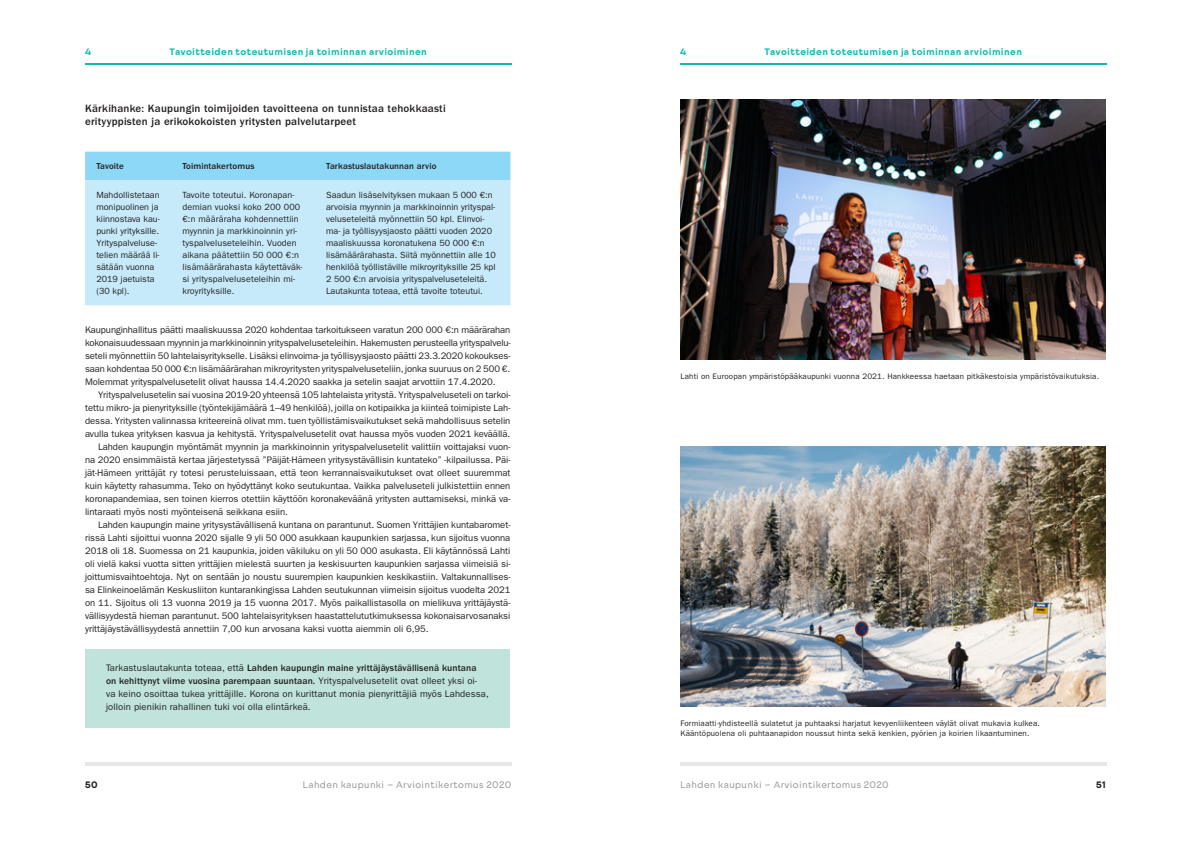
<style>
.page{position:relative;width:1191px;height:842px;background:#fff}
.page>*{position:absolute;margin:0;border:0;box-sizing:border-box;transform-origin:0 0}
.UUSI_X_X_X_otsikko{font:500 11px "ITC Franklin Gothic Std";letter-spacing:.02em;color:#231f20}
.UUSI_leipis_sis{font:9.5px/13px "ITC Franklin Gothic Std";letter-spacing:-.005em;color:#231f20;text-align:justify}
.UUSI_leipis{font:9.5px/13px "ITC Franklin Gothic Std";letter-spacing:-.01em;color:#231f20;text-align:justify}
.UUSI_leipis__laatikk{font:9.5px/13px "ITC Franklin Gothic Std";letter-spacing:.01em;color:#231f20}
.t1{font:700 9.5px "Lahti Sans";letter-spacing:.04em;color:#10baaf}
.t2{font:9.5px "Lahti Sans";letter-spacing:.04em;color:#939598}
.t3{font:700 9.5px "Lahti Sans";color:#231f20}
.UUSI_KELT__laatikko{font:9px/12px "ITC Franklin Gothic Std";color:#231f20}
.UUSI_KELT__laatikko-2{font:500 9px "ITC Franklin Gothic Std";letter-spacing:.01em;color:#231f20}
.kuvateksti{font:8px/10px "ITC Franklin Gothic Std";letter-spacing:.02em;color:#231f20}
.s1{font-weight:500}
</style>
<div class="page">
<hr style="left:85px;top:762px;width:426px;height:3px;background:#e6e7e9">
<hr style="left:85px;top:63px;width:426px;height:2px;background:#10baaf">
<hr style="left:680px;top:63px;width:426px;height:2px;background:#10baaf">
<hr style="left:680px;top:762px;width:426px;height:3px;background:#e6e7e9">
<div style="left:85px;top:152px;width:425px;height:28px;background:#8dd7f7"></div>
<div style="left:85px;top:180px;width:425px;height:125px;background:#c6eafa"></div>
<div style="left:85px;top:649px;width:424px;height:78px;background:#c0e3dc"></div>
<img style="left:680px;top:99px;width:426px;height:260px">
<img style="left:680px;top:447px;width:426px;height:260px">
<p class="t1" style="left:169px;top:46px;width:259px">Tavoitteiden toteutumisen ja toiminnan arvioiminen</p>
<p class="t1" style="left:764px;top:46px;width:259px">Tavoitteiden toteutumisen ja toiminnan arvioiminen</p>
<p class="t1" style="left:85px;top:46px;width:8px">4</p>
<p class="t1" style="left:680px;top:46px;width:8px">4</p>
<p class="UUSI_X_X_X_otsikko" style="left:85px;top:102px;width:362px">Kärkihanke: Kaupungin toimijoiden tavoitteena on tunnistaa tehokkaasti</p>
<p class="UUSI_X_X_X_otsikko" style="left:85px;top:115px;width:272px">erityyppisten ja erikokokoisten yritysten palvelutarpeet</p>
<p class="UUSI_KELT__laatikko-2" style="left:96px;top:161px;width:29px">Tavoite</p>
<p class="UUSI_KELT__laatikko-2" style="left:182px;top:161px;width:73px">Toimintakertomus</p>
<p class="UUSI_KELT__laatikko-2" style="left:326px;top:161px;width:112px">Tarkastuslautakunnan arvio</p>
<p class="UUSI_KELT__laatikko" style="left:96px;top:189px;width:65px">Mahdollistetaan monipuolinen ja kiinnostava kau&shy;punki yrityksille.<br>Yrityspalveluse&shy;telien määrää li&shy;sätään vuonna<br>2019 jaetuista (30 kpl).</p>
<p class="UUSI_KELT__laatikko" style="left:182px;top:189px;width:122px">Tavoite toteutui. Koronapan&shy;demian vuoksi koko 200 000 €:n määräraha kohdennettiin myynnin ja markkinoinnin yri&shy;tyspalveluseteleihin. Vuoden aikana päätettiin 50 000 €:n lisämäärärahasta käytettäväk&shy;si yrityspalveluseteleihin mi&shy;kroyrityksille.</p>
<p class="UUSI_KELT__laatikko" style="left:326px;top:189px;width:171px">Saadun lisäselvityksen mukaan 5 000 €:n arvoisia myynnin ja markkinoinnin yrityspal&shy;veluseteleitä myönnettiin 50 kpl. Elinvoi&shy;ma- ja työllisyysjaosto päätti vuoden 2020 maaliskuussa koronatukena 50 000 €:n lisämäärärahasta. Siitä myönnettiin alle 10 henkilöä työllistäville mikroyrityksille 25 kpl 2 500 €:n arvoisia yrityspalveluseteleitä.<br>Lautakunta toteaa, että tavoite toteutui.</p>
<p class="UUSI_leipis" style="left:85px;top:324px;width:427px">Kaupunginhallitus päätti maaliskuussa 2020 kohdentaa tarkoitukseen varatun 200 000 €:n määrärahan kokonaisuudessaan myynnin ja markkinoinnin yrityspalveluseteleihin. Hakemusten perusteella yrityspalvelu&shy;seteli myönnettiin 50 lahtelaisyritykselle. Lisäksi elinvoima- ja työllisyysjaosto päätti 23.3.2020 kokoukses&shy;saan kohdentaa 50 000 €:n lisämäärärahan mikroyritysten yrityspalveluseteliin, jonka suuruus on 2 500 €.<br>Molemmat yrityspalvelusetelit olivat haussa 14.4.2020 saakka ja setelin saajat arvottiin 17.4.2020.</p>
<p class="UUSI_leipis_sis" style="left:85px;top:389px;width:427px;text-indent:13px">Yrityspalvelusetelin sai vuosina 2019-20 yhteensä 105 lahtelaista yritystä. Yrityspalveluseteli on tarkoi&shy;tettu mikro- ja pienyrityksille (työntekijämäärä 1–49 henkilöä), joilla on kotipaikka ja kiinteä toimipiste Lah&shy;dessa. Yritysten valinnassa kriteereinä olivat mm. tuen työllistämisvaikutukset sekä mahdollisuus setelin avulla tukea yrityksen kasvua ja kehitystä. Yrityspalvelusetelit ovat haussa myös vuoden 2021 keväällä.</p>
<p class="UUSI_leipis_sis" style="left:85px;top:441px;width:427px;text-indent:13px">Lahden kaupungin myöntämät myynnin ja markkinoinnin yrityspalvelusetelit valittiin voittajaksi vuon&shy;na 2020 ensimmäistä kertaa järjestetyssä ”Pä ijät-Hä meen yritysystävä llisin kuntateko” -kilpailussa. Päi&shy;jät-Hämeen yrittäjät ry totesi perusteluissaan, että teon kerrannaisvaikutukset ovat olleet suuremmat kuin käytetty rahasumma. Teko on hyödyttänyt koko seutukuntaa. Vaikka palveluseteli julkistettiin ennen koronapandemiaa, sen toinen kierros otettiin käyttöön koronakeväänä yritysten auttamiseksi, minkä va&shy;lintaraati myös nosti myönteisenä seikkana esiin.</p>
<p class="UUSI_leipis_sis" style="left:85px;top:519px;width:427px;text-indent:13px">Lahden kaupungin maine yritysystävällisenä kuntana on parantunut. Suomen Yrittäjien kuntabaromet&shy;rissä Lahti sijoittui vuonna 2020 sijalle 9 yli 50 000 asukkaan kaupunkien sarjassa, kun sijoitus vuonna 2018 oli 18. Suomessa on 21 kaupunkia, joiden väkiluku on yli 50 000 asukasta. Eli käytännössä Lahti oli vielä kaksi vuotta sitten yrittäjien mielestä suurten ja keskisuurten kaupunkien sarjassa viimeisiä si&shy;joittumisvaihtoehtoja. Nyt on sentään jo noustu suurempien kaupunkien keskikastiin. Valtakunnallises&shy;sa Elinkeinoelämän Keskusliiton kuntarankingissa Lahden seutukunnan viimeisin sijoitus vuodelta 2021 on 11. Sijoitus oli 13 vuonna 2019 ja 15 vuonna 2017. Myös paikallistasolla on mielikuva yrittäjäystä&shy;vällisyydestä hieman parantunut. 500 lahtelaisyrityksen haastattelututkimuksessa kokonaisarvosanaksi yrittäjäystävällisyydestä annettiin 7,00 kun arvosana kaksi vuotta aiemmin oli 6,95.</p>
<p class="UUSI_leipis__laatikk" style="left:106px;top:662px;width:384px">Tarkastuslautakunta toteaa, että <span class="s1">Lahden kaupungin maine yrittäjäystävällisenä kuntana on kehittynyt viime vuosina parempaan suuntaan.</span> Yrityspalvelusetelit ovat olleet yksi oi-<br>va keino osoittaa tukea yrittäjille. Korona on kurittanut monia pienyrittäjiä myös Lahdessa, jolloin pienikin rahallinen tuki voi olla elintärkeä.</p>
<p class="kuvateksti" style="left:680px;top:371px;width:420px">Lahti on Euroopan ympäristöpääkaupunki vuonna 2021. Hankkeessa haetaan pitkäkestoisia ympäristövaikutuksia.</p>
<p class="kuvateksti" style="left:680px;top:719px;width:361px">Formiaatti-yhdisteellä sulatetut ja puhtaaksi harjatut kevyenliikenteen väylät olivat mukavia kulkea.<br>Kääntöpuolena oli puhtaanapidon noussut hinta sekä kenkien, pyörien ja koirien likaantuminen.</p>
<p class="t3" style="left:85px;top:779px;width:14px">50</p>
<p class="t2" style="left:680px;top:779px;width:210px">Lahden kaupunki – Arviointikertomus 2020</p>
<p class="t2" style="left:302px;top:779px;width:210px">Lahden kaupunki – Arviointikertomus 2020</p>
<p class="t3" style="left:1096px;top:779px;width:11px">51</p>
</div>
